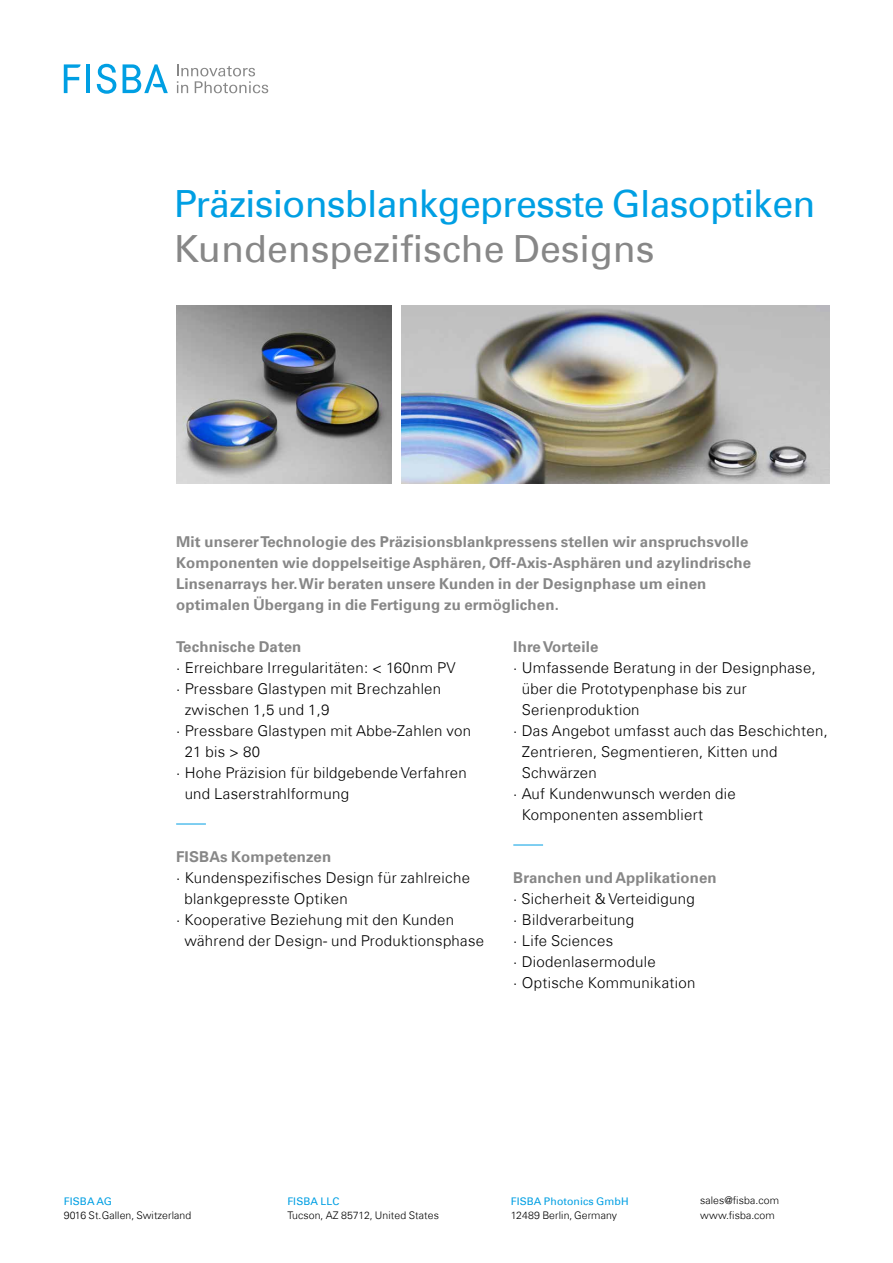
<style>
.page{position:relative;width:893px;height:1263px;background:#fff}
.page>*{position:absolute;margin:0;border:0;box-sizing:border-box;transform-origin:0 0}
.t1{font:37.5px "Univers Com 55 Roman";letter-spacing:-.02em;color:#009fe3}
.t2{font:37.5px "Univers Com 55 Roman";color:#878787}
.t3{font:300 15px/21px "Univers Com 45";letter-spacing:.02em;color:#000}
.t4{font:700 15px/21px "Univers Com 65";letter-spacing:.01em;color:#878787}
.t5{font:300 10.5px/14.4px "Univers Com 45";letter-spacing:.01em;color:#000}
.t6{font:10.5px "Univers Com 55 Roman";letter-spacing:.01em;color:#009fe3}
</style>
<div class="page">
<hr style="left:176px;top:824px;width:30px;height:1px;background:#009fe3">
<hr style="left:513px;top:845px;width:30px;height:1px;background:#009fe3">
<img style="left:176px;top:305px;width:216px;height:179px">
<img style="left:401px;top:305px;width:428px;height:179px">
<svg style="left:177px;top:64px;width:91px;height:29px"></svg>
<hr style="left:86px;top:64px;width:4px;height:29px;background:#009fe3">
<svg style="left:64px;top:64px;width:17px;height:29px"></svg>
<svg style="left:97px;top:64px;width:19px;height:30px"></svg>
<svg style="left:123px;top:64px;width:45px;height:29px"></svg>
<h1 class="t1" style="left:174px;top:181px;width:643px">Präzisionsblankgepresste Glasoptiken</h1>
<h1 class="t2" style="left:174px;top:226px;width:482px">Kundenspezifische Designs</h1>
<p class="t4" style="left:176px;top:531px;width:576px">Mit unserer Technologie des Präzisionsblankpressens stellen wir anspruchsvolle Komponenten wie doppelseitige Asphären, Off-Axis-Asphären und azylindrische Linsenarrays her. Wir beraten unsere Kunden in der Designphase um einen optimalen Übergang in die Fertigung zu ermöglichen.</p>
<p class="t4" style="left:176px;top:636px;width:127px">Technische Daten</p>
<p class="t3" style="left:176px;top:657px;width:281px">· Erreichbare Irregularitäten: &lt; 160nm PV</p>
<p class="t3" style="left:176px;top:678px;width:267px">· Pressbare Glastypen mit Brechzahlen</p>
<p class="t3" style="left:185px;top:699px;width:146px">zwischen 1,5 und 1,9</p>
<p class="t3" style="left:176px;top:720px;width:296px">· Pressbare Glastypen mit Abbe-Zahlen von</p>
<p class="t3" style="left:185px;top:741px;width:77px">21 bis &gt; 80</p>
<p class="t3" style="left:176px;top:762px;width:292px">· Hohe Präzision für bildgebende Verfahren</p>
<p class="t3" style="left:185px;top:783px;width:166px">und Laserstrahlformung</p>
<p class="t4" style="left:513px;top:636px;width:87px">Ihre Vorteile</p>
<p class="t3" style="left:513px;top:657px;width:304px">· Umfassende Beratung in der Designphase,</p>
<p class="t3" style="left:522px;top:678px;width:226px">über die Prototypenphase bis zur</p>
<p class="t3" style="left:522px;top:699px;width:119px">Serienproduktion</p>
<p class="t3" style="left:513px;top:720px;width:316px">· Das Angebot umfasst auch das Beschichten,</p>
<p class="t3" style="left:522px;top:741px;width:257px">Zentrieren, Segmentieren, Kitten und</p>
<p class="t3" style="left:522px;top:762px;width:77px">Schwärzen</p>
<p class="t3" style="left:513px;top:783px;width:224px">· Auf Kundenwunsch werden die</p>
<p class="t3" style="left:522px;top:804px;width:183px">Komponenten assembliert</p>
<p class="t4" style="left:176px;top:846px;width:157px">FISBAs Kompetenzen</p>
<p class="t3" style="left:176px;top:867px;width:295px">· Kundenspezifisches Design für zahlreiche</p>
<p class="t3" style="left:185px;top:888px;width:165px">blankgepresste Optiken</p>
<p class="t3" style="left:176px;top:909px;width:279px">· Kooperative Beziehung mit den Kunden</p>
<p class="t3" style="left:185px;top:930px;width:301px">während der Design- und Produktionsphase</p>
<p class="t4" style="left:513px;top:867px;width:205px">Branchen und Applikationen</p>
<p class="t3" style="left:513px;top:888px;width:184px">· Sicherheit &amp; Verteidigung · Bildverarbeitung<br>· Life Sciences<br>· Diodenlasermodule<br>· Optische Kommunikation</p>
<p class="t6" style="left:64px;top:1195px;width:50px">FISBA AG</p>
<p class="t5" style="left:64px;top:1208px;width:129px">9016 St.Gallen, Switzerland</p>
<p class="t6" style="left:287px;top:1195px;width:54px">FISBA LLC</p>
<p class="t5" style="left:287px;top:1208px;width:153px">Tucson, AZ 85712, United States</p>
<p class="t6" style="left:511px;top:1195px;width:119px">FISBA Photonics GmbH</p>
<p class="t5" style="left:511px;top:1208px;width:108px">12489 Berlin, Germany</p>
<p class="t5" style="left:700px;top:1193px;width:81px">sales@fisba.com www.fisba.com</p>
</div>
